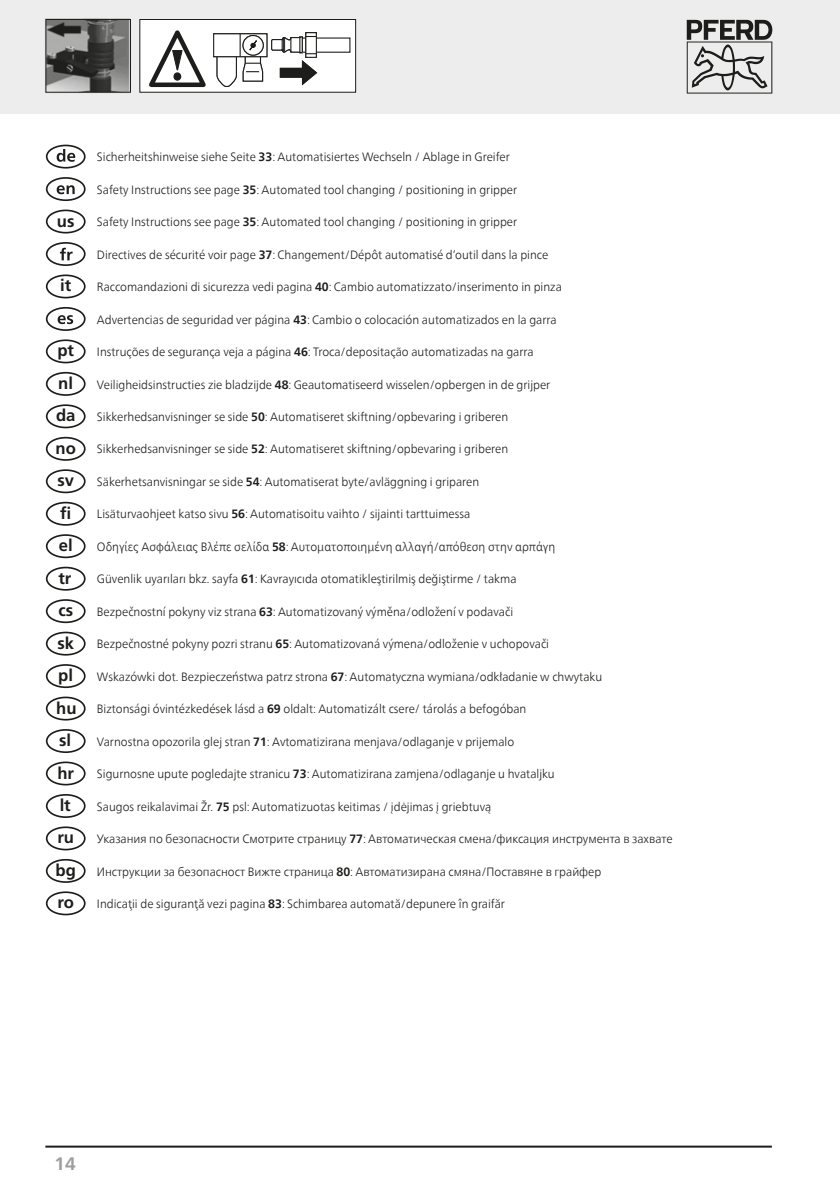
<style>
.page{position:relative;width:840px;height:1191px;background:#fff}
.page>*{position:absolute;margin:0;border:0;box-sizing:border-box;transform-origin:0 0}
.t1{font:700 18px "Neue Frutiger World";color:#9d9d9d}
.t2{font:700 16.6px "Frutiger LT Pro";color:#1d1d1b}
.Tabelle_Roboterspind{font:300 12px "Neue Frutiger World";color:#1d1d1b;scale:.96 1}
.s1{font-weight:700}
</style>
<div class="page">
<div style="left:0;top:0;width:839px;height:113px;background:#ededed"></div>
<svg style="left:686px;top:20px;width:85px;height:74px"></svg>
<hr style="left:45px;top:1145px;width:726px;height:2px;background:#1d1d1b">
<div style="left:46px;top:145px;width:40px;height:24px;border:2px solid #1d1d1b;border-radius:50%"></div>
<svg style="left:57px;top:149px;width:18px;height:13px"></svg>
<div style="left:46px;top:177px;width:40px;height:24px;border:2px solid #1d1d1b;border-radius:50%"></div>
<svg style="left:57px;top:185px;width:18px;height:9px"></svg>
<div style="left:46px;top:209px;width:40px;height:24px;border:2px solid #1d1d1b;border-radius:50%"></div>
<div style="left:46px;top:242px;width:40px;height:24px;border:2px solid #1d1d1b;border-radius:50%"></div>
<svg style="left:60px;top:248px;width:13px;height:12px"></svg>
<div style="left:46px;top:274px;width:40px;height:24px;border:2px solid #1d1d1b;border-radius:50%"></div>
<div style="left:46px;top:307px;width:40px;height:24px;border:2px solid #1d1d1b;border-radius:50%"></div>
<svg style="left:58px;top:315px;width:15px;height:9px"></svg>
<div style="left:46px;top:339px;width:40px;height:24px;border:2px solid #1d1d1b;border-radius:50%"></div>
<div style="left:46px;top:372px;width:40px;height:24px;border:2px solid #1d1d1b;border-radius:50%"></div>
<div style="left:46px;top:404px;width:40px;height:24px;border:2px solid #1d1d1b;border-radius:50%"></div>
<div style="left:46px;top:437px;width:40px;height:24px;border:2px solid #1d1d1b;border-radius:50%"></div>
<div style="left:46px;top:469px;width:40px;height:24px;border:2px solid #1d1d1b;border-radius:50%"></div>
<div style="left:46px;top:502px;width:40px;height:24px;border:2px solid #1d1d1b;border-radius:50%"></div>
<div style="left:46px;top:534px;width:40px;height:24px;border:2px solid #1d1d1b;border-radius:50%"></div>
<div style="left:46px;top:567px;width:40px;height:23px;border:2px solid #1d1d1b;border-radius:50%"></div>
<div style="left:46px;top:599px;width:40px;height:24px;border:2px solid #1d1d1b;border-radius:50%"></div>
<div style="left:46px;top:631px;width:40px;height:24px;border:2px solid #1d1d1b;border-radius:50%"></div>
<div style="left:46px;top:664px;width:40px;height:24px;border:2px solid #1d1d1b;border-radius:50%"></div>
<div style="left:46px;top:696px;width:40px;height:24px;border:2px solid #1d1d1b;border-radius:50%"></div>
<div style="left:46px;top:729px;width:40px;height:24px;border:2px solid #1d1d1b;border-radius:50%"></div>
<div style="left:46px;top:761px;width:40px;height:24px;border:2px solid #1d1d1b;border-radius:50%"></div>
<div style="left:46px;top:794px;width:40px;height:24px;border:2px solid #1d1d1b;border-radius:50%"></div>
<div style="left:46px;top:826px;width:40px;height:24px;border:2px solid #1d1d1b;border-radius:50%"></div>
<div style="left:46px;top:859px;width:40px;height:24px;border:2px solid #1d1d1b;border-radius:50%"></div>
<div style="left:46px;top:891px;width:40px;height:24px;border:2px solid #1d1d1b;border-radius:50%"></div>
<div style="left:140px;top:19px;width:215px;height:73px;background:#fff"></div>
<div style="left:139px;top:19px;width:217px;height:74px;border:1px solid #1d1d1b"></div>
<svg style="left:149px;top:30px;width:57px;height:57px"></svg>
<div style="left:301px;top:37px;width:49px;height:16px;border:1px solid #1d1d1b"></div>
<div style="left:305px;top:32px;width:12px;height:26px;border:1px solid #1d1d1b"></div>
<div style="left:213px;top:33px;width:54px;height:24px;border:1px solid #1d1d1b"></div>
<div style="left:242px;top:35px;width:22px;height:21px;border:1px solid #1d1d1b;border-radius:50%"></div>
<svg style="left:216px;top:34px;width:47px;height:53px"></svg>
<svg style="left:271px;top:36px;width:47px;height:50px"></svg>
<img style="left:47px;top:21px;width:80px;height:70px">
<div style="left:45px;top:19px;width:86px;height:74px;border:1px solid #1d1d1b"></div>
<p class="Tabelle_Roboterspind" style="left:97px;top:148px;width:431px">Sicherheitshinweise siehe Seite <span class="s1">33</span>: Automatisiertes Wechseln / Ablage in Greifer</p>
<p class="Tabelle_Roboterspind" style="left:97px;top:180px;width:439px">Safety Instructions see page <span class="s1">35</span>: Automated tool changing / positioning in gripper</p>
<p class="t2" style="left:57px;top:211px;width:19px">us</p>
<p class="Tabelle_Roboterspind" style="left:97px;top:213px;width:439px">Safety Instructions see page <span class="s1">35</span>: Automated tool changing / positioning in gripper</p>
<p class="Tabelle_Roboterspind" style="left:97px;top:245px;width:471px">Directives de sécurité voir page <span class="s1">37</span>: Changement/Dépôt automatisé d’outil dans la pince</p>
<p class="t2" style="left:60px;top:276px;width:13px">it</p>
<p class="Tabelle_Roboterspind" style="left:97px;top:277px;width:485px">Raccomandazioni di sicurezza vedi pagina <span class="s1">40</span>: Cambio automatizzato/inserimento in pinza</p>
<p class="Tabelle_Roboterspind" style="left:97px;top:310px;width:480px">Advertencias de seguridad ver página <span class="s1">43</span>: Cambio o colocación automatizados en la garra</p>
<p class="t2" style="left:57px;top:341px;width:18px">pt</p>
<p class="Tabelle_Roboterspind" style="left:97px;top:342px;width:456px">Instruções de segurança veja a página <span class="s1">46</span>: Troca/depositação automatizadas na garra</p>
<p class="t2" style="left:58px;top:373px;width:16px">nl</p>
<p class="Tabelle_Roboterspind" style="left:97px;top:375px;width:473px">Veiligheidsinstructies zie bladzijde <span class="s1">48</span>: Geautomatiseerd wisselen/opbergen in de grijper</p>
<p class="t2" style="left:56px;top:406px;width:21px">da</p>
<p class="Tabelle_Roboterspind" style="left:97px;top:407px;width:429px">Sikkerhedsanvisninger se side <span class="s1">50</span>: Automatiseret skiftning/opbevaring i griberen</p>
<p class="t2" style="left:55px;top:438px;width:22px">no</p>
<p class="Tabelle_Roboterspind" style="left:97px;top:440px;width:429px">Sikkerhedsanvisninger se side <span class="s1">52</span>: Automatiseret skiftning/opbevaring i griberen</p>
<p class="t2" style="left:57px;top:471px;width:18px">sv</p>
<p class="Tabelle_Roboterspind" style="left:97px;top:472px;width:399px">Säkerhetsanvisningar se side <span class="s1">54</span>: Automatiserat byte/avläggning i griparen</p>
<p class="t2" style="left:60px;top:503px;width:13px">fi</p>
<p class="Tabelle_Roboterspind" style="left:97px;top:505px;width:390px">Lisäturvaohjeet katso sivu <span class="s1">56</span>: Automatisoitu vaihto / sijainti tarttuimessa</p>
<p class="t2" style="left:59px;top:535px;width:15px">el</p>
<p class="Tabelle_Roboterspind" style="left:97px;top:537px;width:478px">Οδηγίες Ασφάλειας Βλέπε σελίδα <span class="s1">58</span>: Αυτοματοποιημένη αλλαγή/απόθεση στην αρπάγη</p>
<p class="t2" style="left:58px;top:568px;width:14px">tr</p>
<p class="Tabelle_Roboterspind" style="left:97px;top:570px;width:438px">Güvenlik uyarıları bkz. sayfa <span class="s1">61</span>: Kavrayıcıda otomatikleştirilmiş değiştirme / takma</p>
<p class="t2" style="left:58px;top:600px;width:16px">cs</p>
<p class="Tabelle_Roboterspind" style="left:97px;top:602px;width:435px">Bezpečnostní pokyny viz strana <span class="s1">63</span>: Automatizovaný výměna/odložení v podavači</p>
<p class="t2" style="left:57px;top:633px;width:18px">sk</p>
<p class="Tabelle_Roboterspind" style="left:97px;top:634px;width:472px">Bezpečnostné pokyny pozri stranu <span class="s1">65</span>: Automatizovaná výmena/odloženie v uchopovači</p>
<p class="t2" style="left:58px;top:665px;width:16px">pl</p>
<p class="Tabelle_Roboterspind" style="left:97px;top:667px;width:527px">Wskazówki dot. Bezpieczeństwa patrz strona <span class="s1">67</span>: Automatyczna wymiana/odkładanie w chwytaku</p>
<p class="t2" style="left:56px;top:698px;width:22px">hu</p>
<p class="Tabelle_Roboterspind" style="left:97px;top:699px;width:448px">Biztonsági óvintézkedések lásd a <span class="s1">69</span> oldalt: Automatizált csere/ tárolás a befogóban</p>
<p class="t2" style="left:59px;top:730px;width:14px">sl</p>
<p class="Tabelle_Roboterspind" style="left:97px;top:732px;width:436px">Varnostna opozorila glej stran <span class="s1">71</span>: Avtomatizirana menjava/odlaganje v prijemalo</p>
<p class="t2" style="left:57px;top:763px;width:18px">hr</p>
<p class="Tabelle_Roboterspind" style="left:97px;top:764px;width:478px">Sigurnosne upute pogledajte stranicu <span class="s1">73</span>: Automatizirana zamjena/odlaganje u hvataljku</p>
<p class="t2" style="left:60px;top:795px;width:13px">lt</p>
<p class="Tabelle_Roboterspind" style="left:97px;top:797px;width:412px">Saugos reikalavimai Žr. <span class="s1">75</span> psl: Automatizuotas keitimas / įdėjimas į griebtuvą</p>
<p class="t2" style="left:57px;top:828px;width:18px">ru</p>
<p class="Tabelle_Roboterspind" style="left:97px;top:829px;width:600px">Указания по безопасности Смотрите страницу <span class="s1">77</span>: Автоматическая смена/фиксация инструмента в захвате</p>
<p class="t2" style="left:55px;top:860px;width:22px">bg</p>
<p class="Tabelle_Roboterspind" style="left:97px;top:862px;width:526px">Инструкции за безопасност Вижте страница <span class="s1">80</span>: Автоматизирана смяна/Поставяне в грайфер</p>
<p class="t2" style="left:57px;top:893px;width:18px">ro</p>
<p class="Tabelle_Roboterspind" style="left:97px;top:894px;width:426px">Indicaţii de siguranţă vezi pagina <span class="s1">83</span>: Schimbarea automată/depunere în graifăr</p>
<h1 class="t1" style="left:54px;top:1147px;width:23px">14</h1>
</div>
